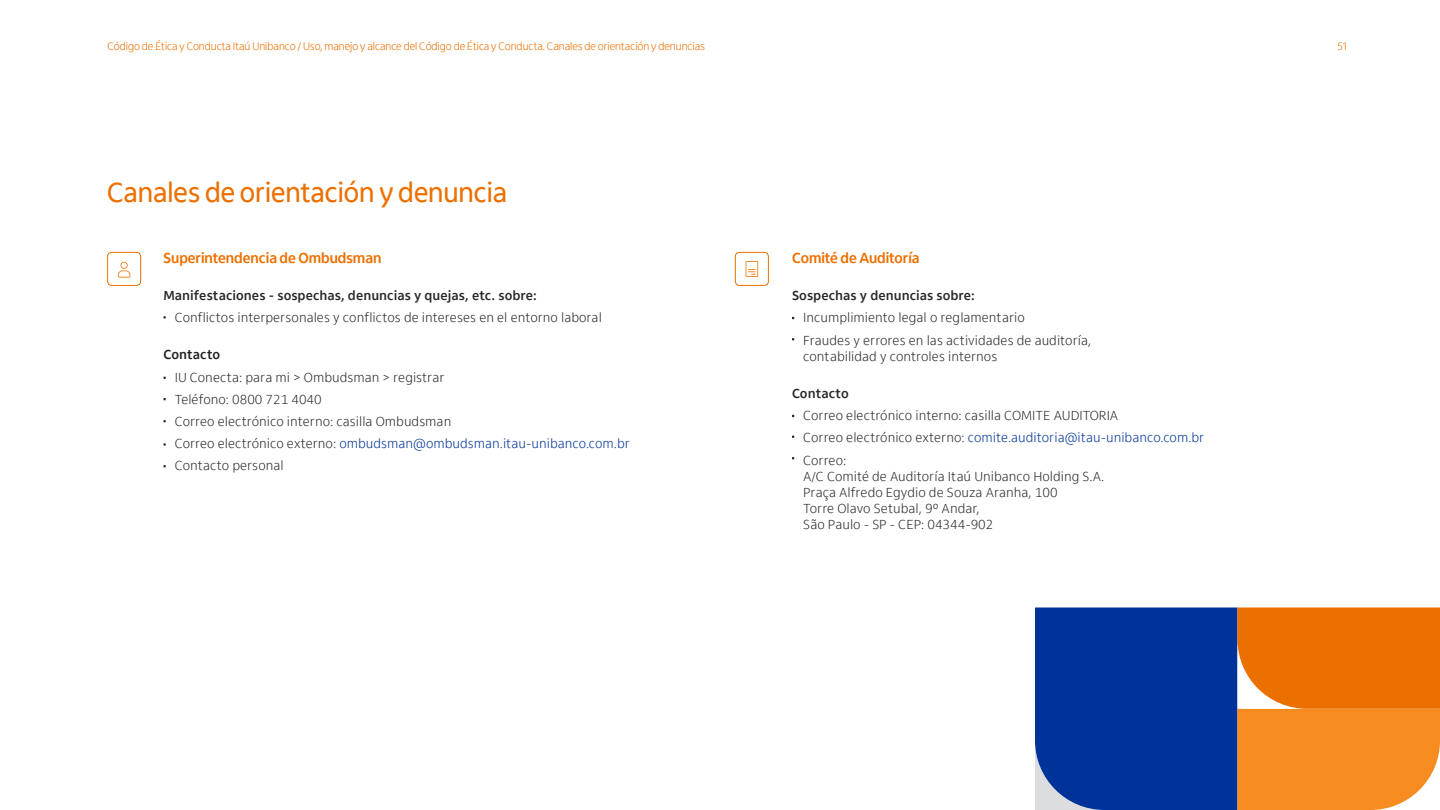
<style>
.page{position:relative;width:1440px;height:810px;background:#fff}
.page>*{position:absolute;margin:0;border:0;box-sizing:border-box;transform-origin:0 0}
.t1{font:28.5px "Itau Display Pro";color:#ec7000}
.t2{font:700 15px "Itau Display Pro";color:#ec7000}
.t3{font:300 13.5px/22.2px "Itau Text Pro";color:#282828}
.t4{font:700 13.5px "Itau Text Pro";color:#282828}
.t5{font:700 13.5px "Itau Text Pro";color:#1e1e1e}
.t6{font:300 11.25px "Itau Display Pro";color:#ec7000}
.s1{color:#039}
</style>
<div class="page">
<div style="left:107px;top:252px;width:34px;height:34px;border:1px solid #ec7000;border-radius:4px"></div>
<svg style="left:118px;top:262px;width:12px;height:16px"></svg>
<svg style="left:1035px;top:608px;width:405px;height:202px;background:#7a5d5b"></svg>
<svg style="left:746px;top:261px;width:12px;height:16px"></svg>
<div style="left:735px;top:252px;width:34px;height:34px;border:1px solid #ec7000;border-radius:4px"></div>
<p class="t6" style="left:108px;top:40px;width:599px">Código de Ética y Conducta Itaú Unibanco / Uso, manejo y alcance del Código de Ética y Conducta. Canales de orientación y denuncias</p>
<h1 class="t1" style="left:107px;top:176px;width:402px">Canales de orientación y denuncia</h1>
<p class="t2" style="left:164px;top:249px;width:219px">Superintendencia de Ombudsman</p>
<p class="t4" style="left:164px;top:288px;width:375px">Manifestaciones - sospechas, denuncias y quejas, etc. sobre:</p>
<p class="t3" style="left:175px;top:307px;width:429px">Conflictos interpersonales y conflictos de intereses en el entorno laboral</p>
<p class="t5" style="left:164px;top:347px;width:58px">Contacto</p>
<p class="t3" style="left:175px;top:366px;width:457px">IU Conecta: para mi &gt; Ombudsman &gt; registrar<br>Teléfono: 0800 721 4040<br>Correo electrónico interno: casilla Ombudsman<br>Correo electrónico externo: <span class="s1">ombudsman@ombudsman.itau-unibanco.com.br </span>Contacto personal</p>
<p class="t2" style="left:792px;top:249px;width:129px">Comité de Auditoría</p>
<p class="t4" style="left:792px;top:287px;width:185px">Sospechas y denuncias sobre:</p>
<p class="t3" style="left:803px;top:307px;width:290px">Incumplimiento legal o reglamentario<br>Fraudes y errores en las actividades de auditoría,</p>
<p class="t3" style="left:803px;top:345px;width:196px">contabilidad y controles internos</p>
<p class="t4" style="left:792px;top:385px;width:58px">Contacto</p>
<p class="t3" style="left:803px;top:405px;width:403px">Correo electrónico interno: casilla COMITE AUDITORIA<br>Correo electrónico externo: <span class="s1">comite.auditoria@itau-unibanco.com.br<br></span>Correo:</p>
<p class="t3" style="left:803px;top:468px;width:303px;line-height:16.2px">A/C Comité de Auditoría Itaú Unibanco Holding S.A.<br>Praça Alfredo Egydio de Souza Aranha, 100<br>Torre Olavo Setubal, 9º Andar,<br>São Paulo - SP - CEP: 04344-902</p>
<p class="t6" style="left:1337px;top:40px;width:11px">51</p>
</div>
